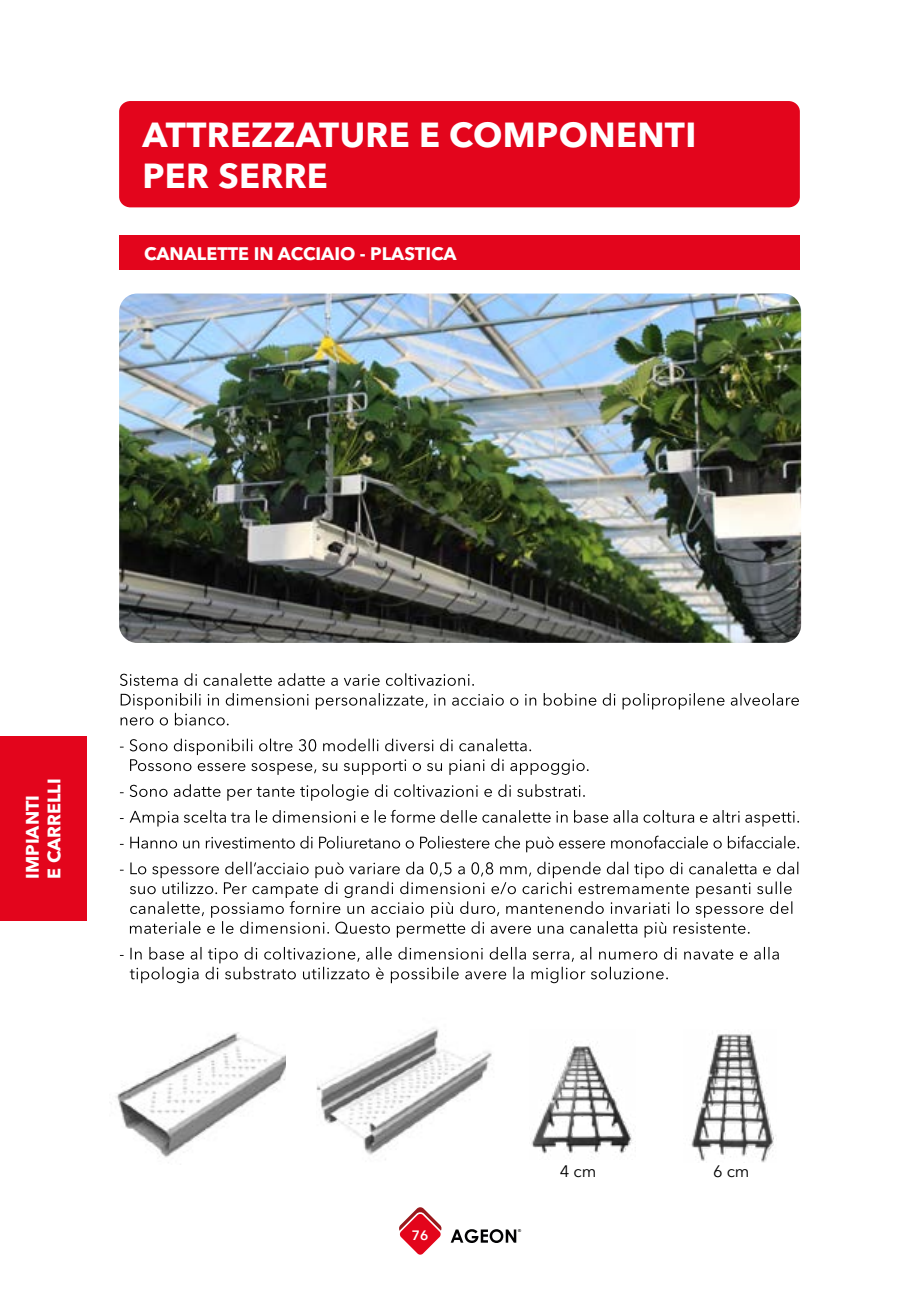
<style>
.page{position:relative;width:919px;height:1289px;background:#fff}
.page>*{position:absolute;margin:0;border:0;box-sizing:border-box;transform-origin:0 0}
.t1{font:700 34.5px/41.4px "Avenir Next LT Pro";letter-spacing:.01em;color:#fff}
.t2{font:700 18px/21.6px "Avenir Next LT Pro";color:#fff}
.t3{font:16.5px "Avenir Next LT Pro";color:#000}
.t4{font:600 13.5px "Avenir Next LT Pro";color:#fff}
.t5{font:700 4.05px "Arial";color:#020203}
</style>
<div class="page">
<svg style="left:451px;top:1229px;width:65px;height:13px"></svg>
<svg style="left:399px;top:1207px;width:43px;height:48px"></svg>
<div style="left:119px;top:101px;width:680px;height:106px;background:#e3051c;border-radius:11px"></div>
<img style="left:119px;top:293px;width:682px;height:350px">
<svg style="left:120px;top:946px;width:658px;height:37px"></svg>
<svg style="left:120px;top:861px;width:678px;height:76px"></svg>
<svg style="left:120px;top:835px;width:679px;height:17px"></svg>
<svg style="left:120px;top:809px;width:679px;height:17px"></svg>
<svg style="left:120px;top:784px;width:465px;height:16px"></svg>
<svg style="left:120px;top:738px;width:468px;height:37px"></svg>
<svg style="left:120px;top:693px;width:678px;height:32px"></svg>
<svg style="left:120px;top:673px;width:354px;height:13px"></svg>
<img style="left:531px;top:1045px;width:101px;height:112px">
<img style="left:691px;top:1034px;width:85px;height:128px">
<img style="left:316px;top:1027px;width:176px;height:133px">
<img style="left:111px;top:1032px;width:175px;height:126px">
<div style="left:119px;top:236px;width:680px;height:34px;background:#e3051c"></div>
<div style="left:0;top:736px;width:86px;height:184px;background:#e3051c"></div>
<h1 class="t1" style="left:142px;top:114px;width:555px">ATTREZZATURE E COMPONENTI<br>PER SERRE</h1>
<p class="t2" style="left:144px;top:242px;width:314px">CANALETTE IN ACCIAIO - PLASTICA</p>
<p class="t2" style="left:21px;top:878px;width:102px;rotate:-90deg">IMPIANTI<br>E CARRELLI</p>
<p class="t4" style="left:412px;top:1226px;width:18px">76</p>
<p class="t5" style="left:518px;top:1228px;width:4px">®</p>
<p class="t3" style="left:559px;top:1161px;width:38px">4 cm</p>
<p class="t3" style="left:713px;top:1161px;width:38px">6 cm</p>
</div>
